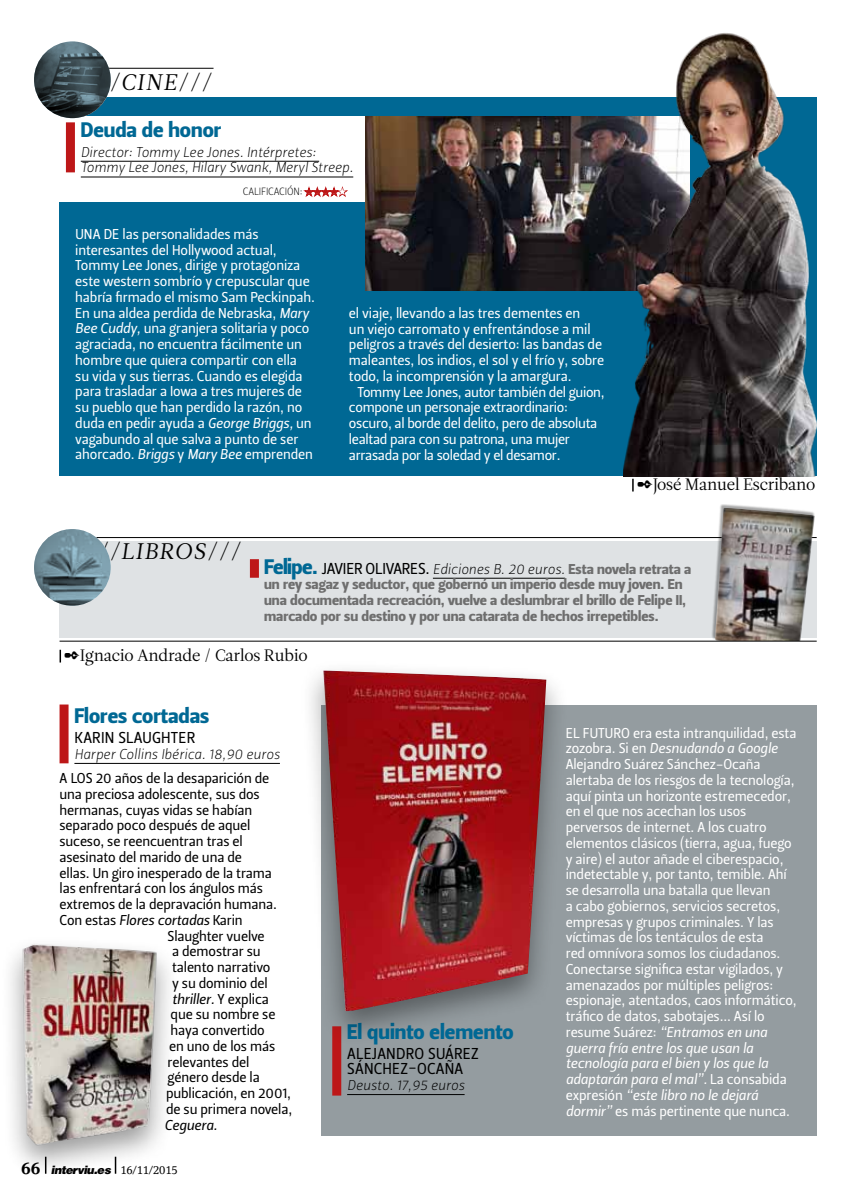
<style>
.page{position:relative;width:855px;height:1195px;background:#fff}
.page>*{position:absolute;margin:0;border:0;box-sizing:border-box;transform-origin:0 0}
.t1{font:22.5px "Leitura News Italic 1";letter-spacing:.055em;color:#000}
.t2{font:21px "Leitura Sans Grot 4";color:#006894}
.t3{font:16.5px "Leitura Roman 1";letter-spacing:-.015em;color:#000}
.t4{font:15.75px/15.8px "Leitura Sans Grot 2";letter-spacing:.015em;color:#000}
.t5{font:14.25px/15.8px "Leitura Sans Grot 2";letter-spacing:-.01em;color:#fff}
.t6{font:14.25px/15.8px "Leitura Sans Grot 2";letter-spacing:-.01em;color:#000}
.t7{font:14.25px/15.8px "Leitura Sans Italic 1";letter-spacing:-.005em;color:#000}
.t8{font:14.25px/15.8px "Leitura Sans Italic 2";letter-spacing:-.01em;color:#fff}
.t9{font:14.25px/15.8px "Leitura Sans Grot 4";color:#6e6e6e}
.t10{font:14.25px "Leitura Sans Italic 2";letter-spacing:-.01em;color:#000}
.t11{font:italic 900 11.25px "Helvetica LT Std";letter-spacing:-.04em;color:#000}
.t12{font:10.5px "Leitura Sans Grot 1";letter-spacing:-.01em;color:#000}
.s1{color:#bd1718}
.s2{color:#fff}
.s3{font-family:"Leitura Sans Italic 2"}
.s4{font-family:"Leitura Sans Grot 4";font-size:21px;color:#006894}
.s5{font-family:"Leitura Sans Grot 2";font-size:15.75px}
.s6{font-family:"Leitura Sans Grot 4";color:#6e6e6e}
.s7{font-family:"Leitura Sans Grot 2"}
.s8{font-family:"Lino Letter Std";font-weight:700;font-style:normal;font-size:16.5px}
.s9{font-family:"Lino Letter Std";font-weight:400;font-style:normal}
</style>
<div class="page">
<div style="left:60px;top:97px;width:756px;height:379px;background:#006894"></div>
<hr style="left:66px;top:68px;width:147px;height:1px;background:#000">
<div style="left:47px;top:117px;width:466px;height:85px;background:#fff"></div>
<img style="left:366px;top:117px;width:257px;height:174px">
<hr style="left:81px;top:161px;width:238px;height:1px;background:#000">
<hr style="left:81px;top:177px;width:272px;height:1px;background:#000">
<div style="left:66px;top:122px;width:9px;height:50px;background:#bd1718"></div>
<svg style="left:303px;top:187px;width:45px;height:10px"></svg>
<svg style="left:632px;top:479px;width:1px;height:12px"></svg>
<svg style="left:34px;top:41px;width:77px;height:77px"></svg>
<img style="left:623px;top:33px;width:193px;height:443px">
<div style="left:60px;top:541px;width:756px;height:97px;background:#dfe2e4"></div>
<div style="left:321px;top:704px;width:495px;height:431px;background:#949ca0"></div>
<svg style="left:60px;top:650px;width:1px;height:12px"></svg>
<hr style="left:49px;top:537px;width:767px;height:1px;background:#000">
<svg style="left:34px;top:529px;width:77px;height:77px"></svg>
<hr style="left:74px;top:763px;width:206px;height:1px;background:#000">
<hr style="left:347px;top:1094px;width:117px;height:1px;background:#000">
<div style="left:60px;top:704px;width:9px;height:59px;background:#bd1718"></div>
<div style="left:332px;top:1026px;width:9px;height:69px;background:#bd1718"></div>
<hr style="left:433px;top:578px;width:132px;height:1px;background:#000">
<div style="left:250px;top:559px;width:9px;height:19px;background:#bd1718"></div>
<div style="left:711px;top:504px;width:103px;height:142px;background:#000;opacity:.35"></div>
<img style="left:714px;top:508px;width:101px;height:133px">
<div style="left:691px;top:641px;width:131px;height:17px;background:#fff"></div>
<hr style="left:60px;top:641px;width:756px;height:1px;background:#000">
<div style="left:298px;top:658px;width:269px;height:387px;background:#000;opacity:.4"></div>
<img style="left:323px;top:670px;width:223px;height:341px">
<img style="left:10px;top:943px;width:159px;height:227px">
<h1 class="t1" style="left:86px;top:74px;width:128px">///CINE///</h1>
<h2 class="t2" style="left:81px;top:122px;width:142px">Deuda de honor</h2>
<p class="t7" style="left:81px;top:146px;width:274px">Director: Tommy Lee Jones. Intérpretes:<br>Tommy Lee Jones, Hilary Swank, Meryl Streep.</p>
<p class="t12" style="left:243px;top:188px;width:105px">CALIFICACIÓN: <span class="s1">★★★★</span><span class="s2">★</span></p>
<p class="t5" style="left:75px;top:228px;width:241px">Una de las personalidades más interesantes del Hollywood actual, Tommy Lee Jones, dirige y protagoniza este western sombrío y crepuscular que habría firmado el mismo Sam Peckinpah.<br>En una aldea perdida de Nebraska, <span class="s3">Mary Bee Cuddy,</span> una granjera solitaria y poco agraciada, no encuentra fácilmente un hombre que quiera compartir con ella<br>su vida y sus tierras. Cuando es elegida para trasladar a Iowa a tres mujeres de su pueblo que han perdido la razón, no duda en pedir ayuda a <span class="s3">George Briggs,</span> un vagabundo al que salva a punto de ser ahorcado. <span class="s3">Briggs</span> y <span class="s3">Mary Bee</span> emprenden</p>
<p class="t5" style="left:349px;top:307px;width:233px">el viaje, llevando a las tres dementes en</p>
<p class="t5" style="left:349px;top:323px;width:243px">un viejo carromato y enfrentándose a mil</p>
<p class="t5" style="left:349px;top:338px;width:255px">peligros a través del desierto: las bandas de</p>
<p class="t5" style="left:349px;top:354px;width:257px">maleantes, los indios, el sol y el frío y, sobre</p>
<p class="t5" style="left:349px;top:370px;width:224px">todo, la incomprensión y la amargura.</p>
<p class="t5" style="left:357px;top:386px;width:249px">Tommy Lee Jones, autor también del guion,</p>
<p class="t5" style="left:349px;top:401px;width:220px">compone un personaje extraordinario:</p>
<p class="t5" style="left:349px;top:417px;width:250px">oscuro, al borde del delito, pero de absoluta</p>
<p class="t5" style="left:349px;top:433px;width:222px">lealtad para con su patrona, una mujer</p>
<p class="t5" style="left:349px;top:449px;width:213px">arrasada por la soledad y el desamor.</p>
<p class="t3" style="left:637px;top:479px;width:180px">✒José Manuel Escribano</p>
<h1 class="t1" style="left:86px;top:543px;width:157px">///LIBROS///</h1>
<p class="t7" style="left:264px;top:563px;width:429px"><span class="s4">Felipe.</span> <span class="s5">javier olivares.</span> Ediciones B. 20 euros. <span class="s6">Esta novela retrata a</span></p>
<p class="t9" style="left:264px;top:579px;width:423px">un rey sagaz y seductor, que gobernó un imperio desde muy joven. En una documentada recreación, vuelve a deslumbrar el brillo de Felipe II, marcado por su destino y por una catarata de hechos irrepetibles.</p>
<p class="t3" style="left:64px;top:650px;width:245px">✒Ignacio Andrade / Carlos Rubio</p>
<h2 class="t2" style="left:74px;top:708px;width:136px">Flores cortadas</h2>
<p class="t4" style="left:75px;top:732px;width:122px">karin slaughter</p>
<p class="t7" style="left:74px;top:748px;width:207px">Harper Collins Ibérica. 18,90 euros</p>
<p class="t6" style="left:60px;top:772px;width:219px">A los 20 años de la desaparición de una preciosa adolescente, sus dos hermanas, cuyas vidas se habían separado poco después de aquel suceso, se reencuentran tras el asesinato del marido de una de<br>ellas. Un giro inesperado de la trama las enfrentará con los ángulos más extremos de la depravación humana.</p>
<p class="t10" style="left:60px;top:915px;width:185px"><span class="s7">Con estas</span> Flores cortadas <span class="s7">Karin</span></p>
<p class="t6" style="left:168px;top:930px;width:104px;text-align:center">Slaughter vuelve a demostrar su talento narrativo y su dominio del</p>
<p class="t10" style="left:172px;top:993px;width:98px">thriller. <span class="s7">Y explica</span></p>
<p class="t6" style="left:171px;top:1008px;width:106px">que su nombre se</p>
<p class="t6" style="left:171px;top:1024px;width:96px">haya convertido</p>
<p class="t6" style="left:169px;top:1040px;width:108px">en uno de los más</p>
<p class="t6" style="left:168px;top:1056px;width:83px">relevantes del</p>
<p class="t6" style="left:168px;top:1071px;width:94px">género desde la</p>
<p class="t6" style="left:166px;top:1087px;width:126px">publicación, en 2001,</p>
<p class="t6" style="left:166px;top:1103px;width:128px">de su primera novela,</p>
<p class="t10" style="left:165px;top:1119px;width:54px">Ceguera.</p>
<p class="t11" style="left:21px;top:1162px;width:158px"><span class="s8">66</span> interviu.es <span class="s9">16/11/2015</span></p>
<h2 class="t2" style="left:347px;top:1023px;width:168px">El quinto elemento</h2>
<p class="t4" style="left:347px;top:1047px;width:133px">Alejandro suárez sánch ez-ocaña</p>
<p class="t7" style="left:347px;top:1079px;width:119px">Deusto. 17,95 euros</p>
<p class="t5" style="left:566px;top:727px;width:232px">EL FUTURO era esta intranquilidad, esta</p>
<p class="t8" style="left:566px;top:742px;width:214px"><span class="s7">zozobra. Si en</span> Desnudando a Google</p>
<p class="t5" style="left:566px;top:758px;width:232px">Alejandro Suárez Sánchez-Ocaña alertaba de los riesgos de la tecnología, aquí pinta un horizonte estremecedor, en el que nos acechan los usos perversos de internet. A los cuatro elementos clásicos (tierra, agua, fuego y aire) el autor añade el ciberespacio, indetectable y, por tanto, temible. Ahí se desarrolla una batalla que llevan<br>a cabo gobiernos, servicios secretos, empresas y grupos criminales. Y las víctimas de los tentáculos de esta<br>red omnívora somos los ciudadanos.<br>Conectarse significa estar vigilados, y amenazados por múltiples peligros: espionaje, atentados, caos informático, tráfico de datos, sabotajes... Así lo</p>
<p class="t8" style="left:566px;top:1026px;width:223px"><span class="s7">resume Suárez:</span> “Entramos en una guerra fría entre los que usan la tecnología para el bien y los que la adaptarán para el mal”. <span class="s7">La consabida expresión</span> “este libro no le dejará</p>
<p class="t5" style="left:566px;top:1104px;width:226px"><span class="s3">dormir”</span> es más pertinente que nunca.</p>
</div>
